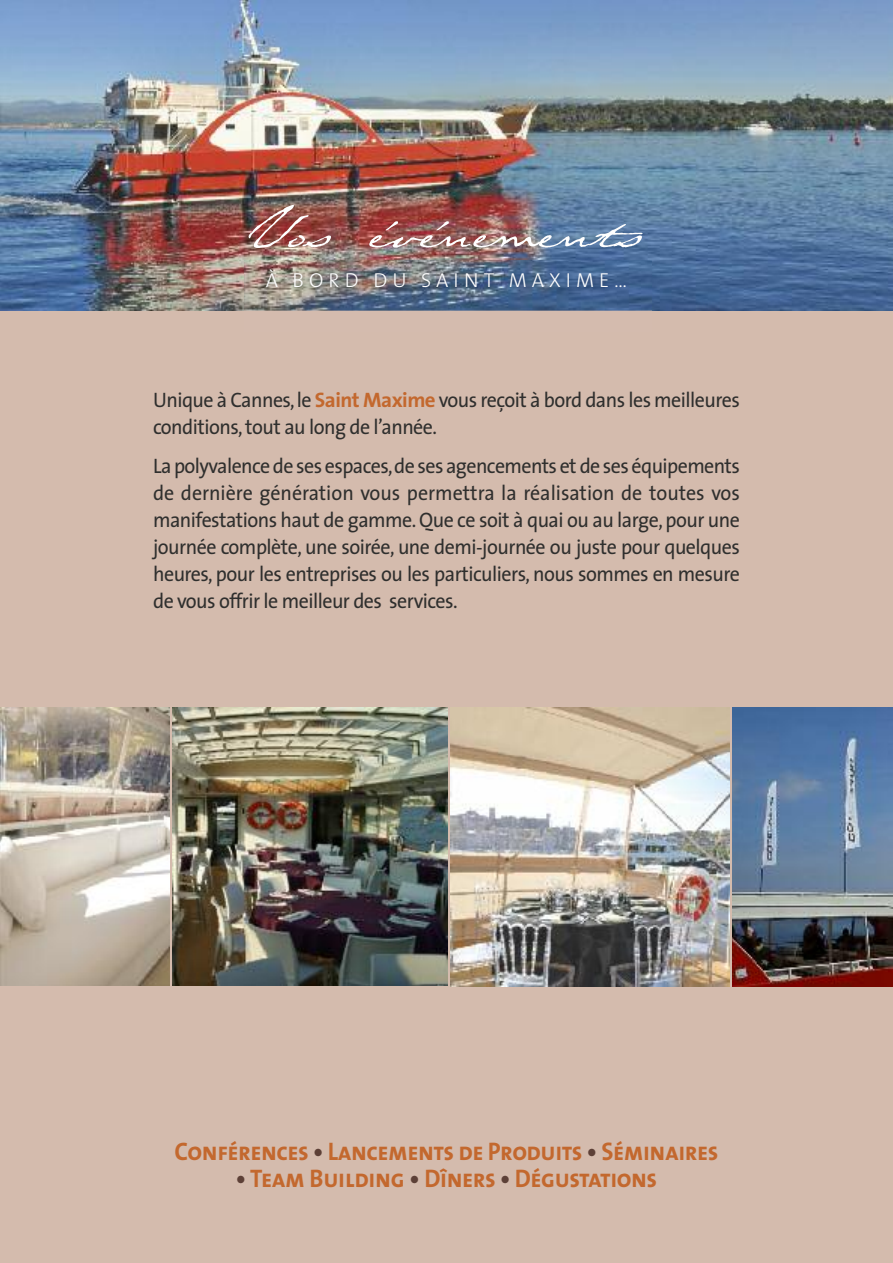
<style>
.page{position:relative;width:893px;height:1263px;background:#d4bbad}
.page>*{position:absolute;margin:0;border:0;box-sizing:border-box;transform-origin:0 0}
.t1{font:62.25px "Texas Hero";color:#fff}
.t2{font:25.5px "The Sans Bold Caps";letter-spacing:-.02em;color:#c3682e;scale:.95 1}
.t3{font:21px/27px "The Sans";letter-spacing:-.025em;color:#2f2f2e;scale:.95 1}
.t4{font:300 20.25px "The Sans";letter-spacing:.25em;color:#fff}
.s1{font-weight:700;color:#c3682e}
.s2{color:#5d4037}
</style>
<div class="page">
<img style="left:0;top:0;width:893px;height:310px">
<img style="left:244px;top:260px;width:408px;height:51px">
<img style="left:0;top:708px;width:169px;height:278px">
<img style="left:172px;top:707px;width:276px;height:279px">
<img style="left:451px;top:708px;width:278px;height:278px">
<img style="left:732px;top:708px;width:161px;height:278px">
<h1 class="t1" style="left:250px;top:188px;width:395px">Vos événements</h1>
<p class="t4" style="left:266px;top:272px;width:363px">À BORD DU SAINT MAXIME…</p>
<p class="t3" style="left:153px;top:388px;width:619px">Unique à Cannes,le <span class="s1">Saint Maxime</span> vous reçoit à bord dans les meilleures conditions, tout au long de l’année.</p>
<p class="t3" style="left:153px;top:455px;width:619px;text-align:justify">La polyvalence de ses espaces,de ses agencements et de ses équipements de dernière génération vous permettra la réalisation de toutes vos manifestations haut de gamme. Que ce soit à quai ou au large,pour une journée complète, une soirée, une demi-journée ou juste pour quelques heures, pour les entreprises ou les particuliers, nous sommes en mesure de vous offrir le meilleur des services.</p>
<p class="t2" style="left:175px;top:1143px;width:574px">Conférences <span class="s2">•</span> Lancements de Produits <span class="s2">•</span> Séminaires</p>
<p class="t2" style="left:236px;top:1170px;width:445px"><span class="s2">•</span> Team Building <span class="s2">•</span> Dîners <span class="s2">•</span> Dégustations</p>
</div>
